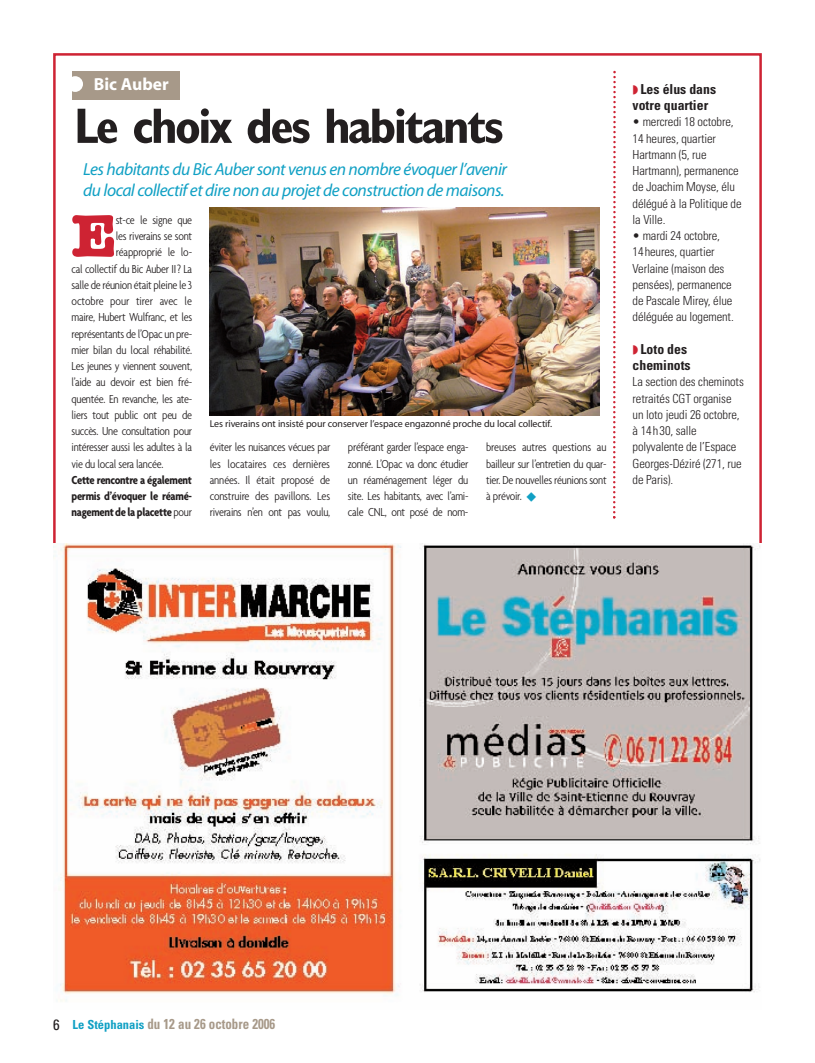
<style>
.page{position:relative;width:815px;height:1063px;background:#fff}
.page>*{position:absolute;margin:0;border:0;box-sizing:border-box;transform-origin:0 0}
.t1{font:700 60px "American Typewriter";color:#ce2333}
.t2{font:700 condensed 50px "Gill Sans";letter-spacing:-.05em;color:#231f20}
.t3{font:italic 17.5px/21.2px "Myriad";letter-spacing:-.03em;color:#10a0c4}
.t4{font:700 17.5px "Myriad";color:#fff}
.t5{font:700 condensed 14.38px "Univers";color:#a79989;scale:.9 1}
.t6{font:700 condensed 13.75px/16.2px "Univers";color:#231f20}
.t7{font:300 condensed 12.5px/16.2px "Agenda";letter-spacing:-.02em;color:#231f20;text-align:justify}
.t8{font:300 condensed 12.5px/16.2px "Univers";letter-spacing:-.01em;color:#231f20}
.t9{font:700 condensed 12.5px/16.2px "Agenda";letter-spacing:-.025em;color:#231f20;text-align:justify}
.t10{font:10px "Myriad";letter-spacing:-.01em;color:#231f20}
.s1{font-weight:300}
.s2{color:#10a0c4}
.s3{color:#ce2333}
.s4{font-weight:400;font-size:15px;color:#231f20}
.s5{font-size:12.5px;color:#10a0c4}
</style>
<div class="page">
<div style="left:73px;top:71px;width:107px;height:28px;background:#a79989"></div>
<img style="left:209px;top:208px;width:390px;height:207px">
<div style="left:67px;top:76px;width:16px;height:16px;background:#fff;border-radius:50%"></div>
<svg style="left:613px;top:71px;width:3px;height:448px"></svg>
<img style="left:53px;top:544px;width:707px;height:457px">
<h3 class="t4" style="left:94px;top:78px;width:76px">Bic Auber</h3>
<h2 class="t2" style="left:74px;top:107px;width:431px">Le choix des habitants</h2>
<h3 class="t3" style="left:83px;top:160px;width:425px">Les habitants du Bic Auber sont venus en nombre évoquer l’avenir du local collectif et dire non au projet de construction de maisons.</h3>
<h1 class="t1" style="left:72px;top:216px;width:46px">E</h1>
<p class="t7" style="left:116px;top:211px;width:78px">st-ce le signe que</p>
<p class="t7" style="left:116px;top:228px;width:78px">les riverains se sont</p>
<p class="t7" style="left:116px;top:244px;width:78px">réapproprié le lo-</p>
<p class="t7" style="left:72px;top:260px;width:122px">cal collectif du Bic Auber II? La</p>
<p class="t7" style="left:72px;top:276px;width:122px">salle de réunion était pleine le 3</p>
<p class="t7" style="left:72px;top:293px;width:122px">octobre pour tirer avec le</p>
<p class="t7" style="left:72px;top:309px;width:122px">maire, Hubert Wulfranc, et les</p>
<p class="t7" style="left:72px;top:325px;width:122px">représentants de l’Opac un pre-</p>
<p class="t7" style="left:72px;top:341px;width:122px">mier bilan du local réhabilité.</p>
<p class="t7" style="left:72px;top:358px;width:122px">Les jeunes y viennent souvent,</p>
<p class="t7" style="left:72px;top:374px;width:122px">l’aide au devoir est bien fré-</p>
<p class="t7" style="left:72px;top:390px;width:122px">quentée. En revanche, les ate-</p>
<p class="t7" style="left:72px;top:406px;width:122px">liers tout public ont peu de</p>
<p class="t7" style="left:72px;top:423px;width:122px">succès. Une consultation pour</p>
<p class="t7" style="left:72px;top:439px;width:122px">intéresser aussi les adultes à la</p>
<p class="t7" style="left:72px;top:455px;width:93px">vie du local sera lancée.</p>
<p class="t9" style="left:72px;top:471px;width:122px">Cette rencontre a également permis d’évoquer le réamé&shy;nagement de la placette <span class="s1">pour</span></p>
<p class="t10" style="left:210px;top:420px;width:344px">Les riverains ont insisté pour conserver l’espace engazonné proche du local collectif.</p>
<p class="t7" style="left:210px;top:439px;width:122px">éviter les nuisances vécues par les locataires ces dernières années. Il était proposé de construire des pavillons. Les riverains n’en ont pas voulu,</p>
<p class="t7" style="left:348px;top:439px;width:122px">préférant garder l’espace enga&shy;zonné. L’Opac va donc étudier un réaménagement léger du site. Les habitants, avec l’ami&shy;cale CNL, ont posé de nom-</p>
<p class="t7" style="left:486px;top:439px;width:122px">breuses autres questions au bailleur sur l’entretien du quar&shy;tier. De nouvelles réunions sont à prévoir. <span class="s2">◆</span></p>
<p class="t6" style="left:633px;top:82px;width:85px"><span class="s3">◗</span> Les élus dans votre quartier</p>
<p class="t8" style="left:633px;top:115px;width:111px">• mercredi 18 octobre,<br>14 heures, quartier<br>Hartmann (5, rue<br>Hartmann), permanence de Joachim Moyse, élu délégué à la Politique de la Ville.</p>
<p class="t8" style="left:633px;top:229px;width:103px">• mardi 24 octobre,<br>14heures, quartier<br>Verlaine (maison des pensées), permanence de Pascale Mirey, élue déléguée au logement.</p>
<p class="t6" style="left:633px;top:342px;width:60px"><span class="s3">◗</span> Loto des cheminots</p>
<p class="t8" style="left:633px;top:375px;width:113px">La section des cheminots retraités CGT organise un loto jeudi 26 octobre, à 14h30, salle polyvalente de l’Espace<br>Georges-Déziré (271, rue de Paris).</p>
<p class="t5" style="left:53px;top:1019px;width:248px"><span class="s4">6</span> <span class="s5">Le Stéphanais</span> du 12 au 26 octobre 2006</p>
</div>
